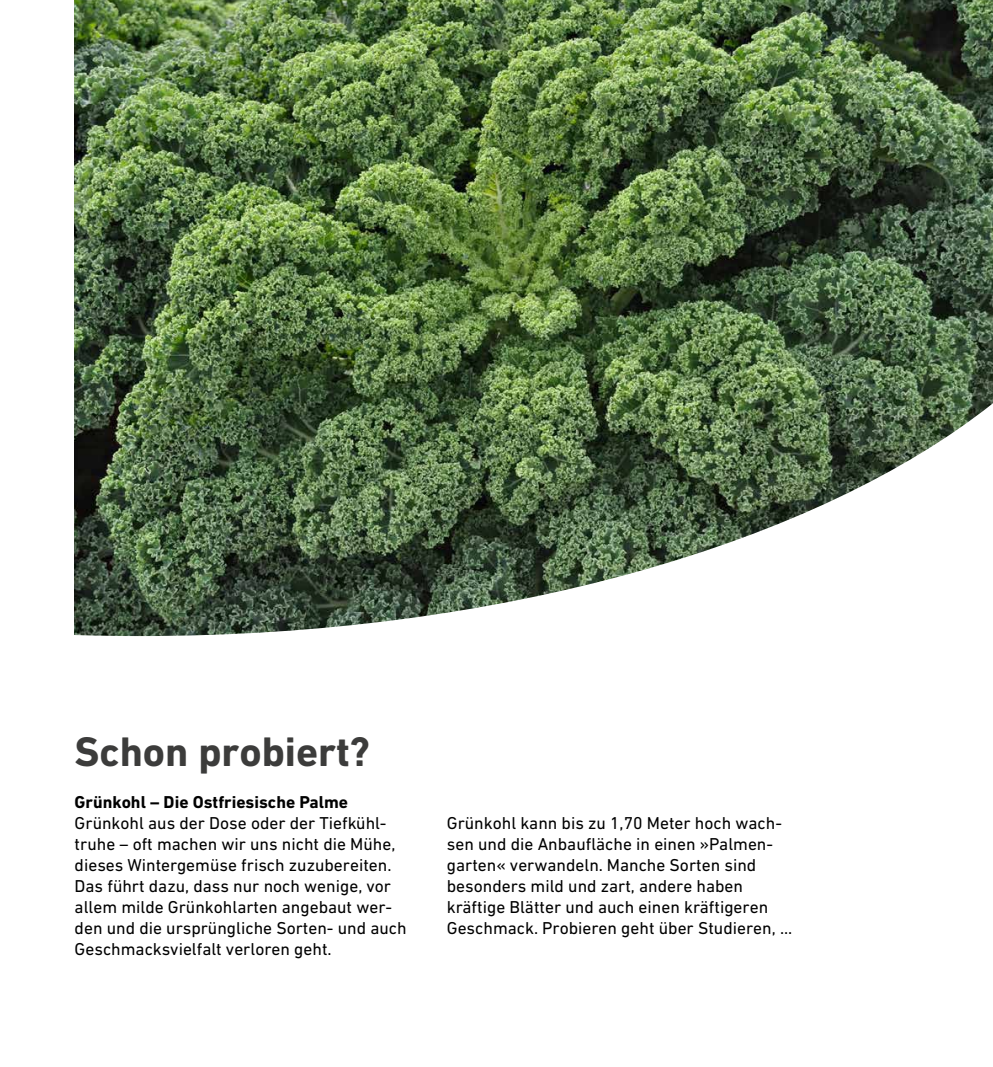
<style>
.page{position:relative;width:993px;height:1067px;background:#fff}
.page>*{position:absolute;margin:0;border:0;box-sizing:border-box;transform-origin:0 0}
.Überschrift_groß_24p{font:700 42px "DIN Next W1 G";color:#3c3c3b}
.DinText_schwarz{font:17.5px/21px "DIN Next W1 G";color:#000}
.Überschrift_10pt_sch{font:700 17.5px "DIN Next W1 G";color:#000}
</style>
<div class="page">
<img style="left:74px;top:0;width:918px;height:636px">
<p class="Überschrift_groß_24p" style="left:74px;top:727px;width:297px">Schon probiert?</p>
<p class="Überschrift_10pt_sch" style="left:75px;top:791px;width:275px">Grünkohl – Die Ostfriesische Palme</p>
<p class="DinText_schwarz" style="left:75px;top:812px;width:333px">Grünkohl aus der Dose oder der Tiefkühl&shy;truhe – oft machen wir uns nicht die Mühe, dieses Wintergemüse frisch zuzubereiten.<br>Das führt dazu, dass nur noch wenige, vor allem milde Grünkohlarten angebaut wer&shy;den und die ursprüngliche Sorten- und auch Geschmacksvielfalt verloren geht.</p>
<p class="DinText_schwarz" style="left:446px;top:812px;width:347px">Grünkohl kann bis zu 1,70 Meter hoch wach&shy;sen und die Anbaufläche in einen »Palmen&shy;garten« verwandeln. Manche Sorten sind besonders mild und zart, andere haben kräftige Blätter und auch einen kräftigeren Geschmack. Probieren geht über Studieren, ...</p>
</div>
